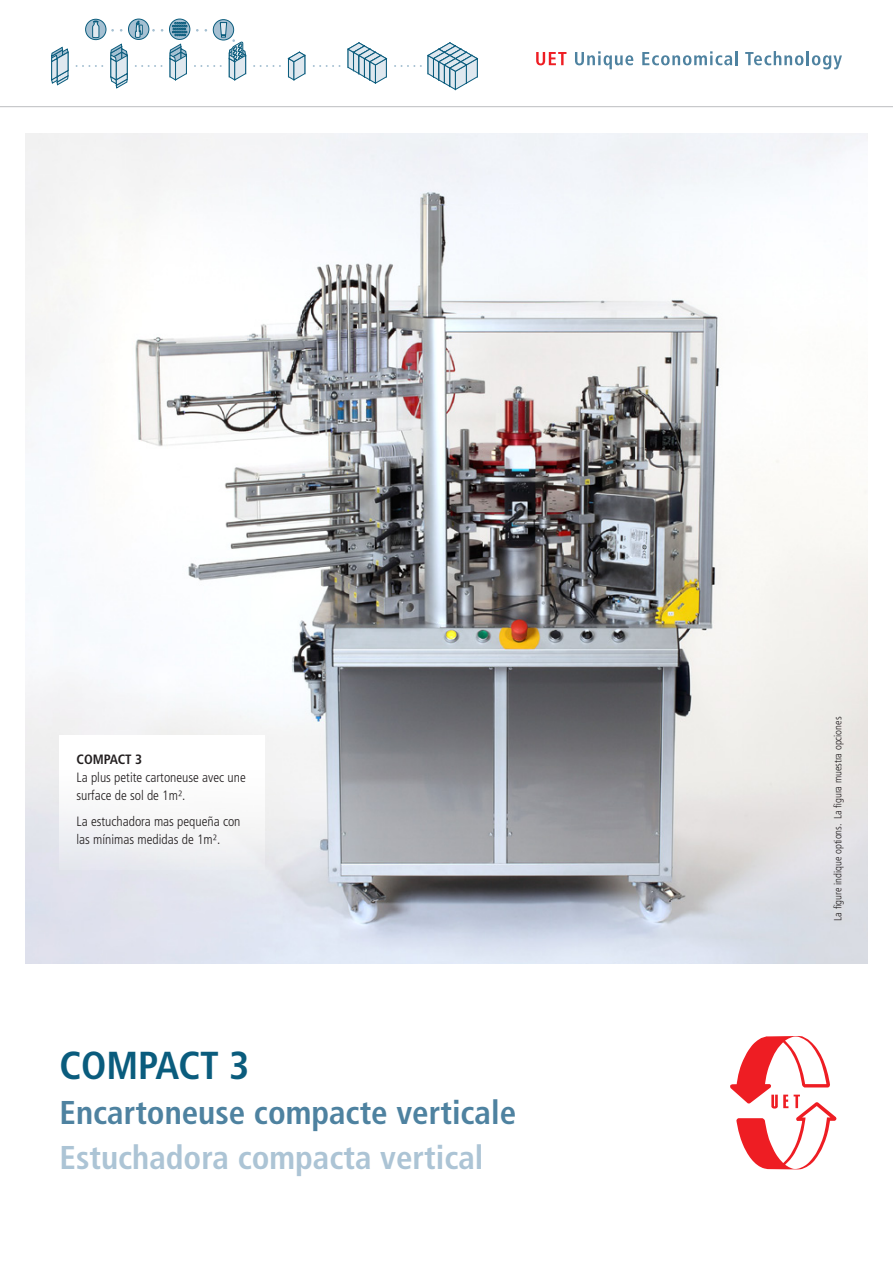
<style>
.page{position:relative;width:893px;height:1263px;background:#fff}
.page>*{position:absolute;margin:0;border:0;box-sizing:border-box;transform-origin:0 0}
.t1{font:700 condensed 39px "Frutiger";color:#0a5c7d}
.t2{font:700 condensed 33px "Frutiger";color:#4e82a0}
.t3{font:700 condensed 33px "Frutiger";color:#acc4d5}
.t4{font:300 condensed 13.5px/18px "Frutiger";color:#231f20}
.t5{font:700 condensed 13.5px "Frutiger";color:#231f20}
.t6{font:300 condensed 10.5px "Frutiger";color:#231f20}
</style>
<div class="page">
<img style="left:26px;top:134px;width:841px;height:829px">
<div style="left:60px;top:735px;width:205px;height:135px;background:#fff"></div>
<svg style="left:110px;top:44px;width:18px;height:44px"></svg>
<svg style="left:170px;top:44px;width:17px;height:36px"></svg>
<svg style="left:51px;top:47px;width:17px;height:38px"></svg>
<svg style="left:288px;top:52px;width:17px;height:28px"></svg>
<svg style="left:253px;top:65px;width:28px;height:2px"></svg>
<svg style="left:347px;top:42px;width:40px;height:42px"></svg>
<svg style="left:313px;top:65px;width:27px;height:2px"></svg>
<svg style="left:394px;top:42px;width:84px;height:48px"></svg>
<svg style="left:76px;top:65px;width:27px;height:2px"></svg>
<svg style="left:135px;top:65px;width:27px;height:2px"></svg>
<svg style="left:169px;top:19px;width:21px;height:20px"></svg>
<div style="left:169px;top:19px;width:21px;height:21px;border:1px solid #0a5c7d;border-radius:50%"></div>
<svg style="left:172px;top:22px;width:15px;height:14px"></svg>
<svg style="left:194px;top:19px;width:52px;height:61px"></svg>
<div style="left:128px;top:19px;width:21px;height:20px;background:#a5c0d2;border-radius:50%"></div>
<div style="left:128px;top:19px;width:21px;height:21px;border:1px solid #0a5c7d;border-radius:50%"></div>
<svg style="left:135px;top:21px;width:8px;height:17px"></svg>
<svg style="left:86px;top:19px;width:20px;height:21px"></svg>
<div style="left:85px;top:19px;width:21px;height:21px;border:1px solid #0a5c7d;border-radius:50%"></div>
<svg style="left:92px;top:19px;width:7px;height:19px"></svg>
<hr style="left:0;top:106px;width:893px;height:1px;background:#bcbdc0">
<svg style="left:536px;top:52px;width:30px;height:13px"></svg>
<svg style="left:575px;top:51px;width:58px;height:18px"></svg>
<svg style="left:642px;top:51px;width:90px;height:14px"></svg>
<hr style="left:735px;top:51px;width:3px;height:14px;background:#4e82a0">
<svg style="left:745px;top:51px;width:58px;height:14px"></svg>
<hr style="left:806px;top:51px;width:3px;height:14px;background:#4e82a0">
<svg style="left:812px;top:55px;width:30px;height:14px"></svg>
<svg style="left:730px;top:1036px;width:107px;height:133px"></svg>
<p class="t5" style="left:77px;top:751px;width:67px">COMPACT 3</p>
<p class="t4" style="left:77px;top:768px;width:171px">La plus petite cartoneuse avec une surface de sol de 1m².</p>
<p class="t4" style="left:77px;top:813px;width:165px">La estuchadora mas pequeña con las mínimas medidas de 1m².</p>
<p class="t1" style="left:60px;top:1043px;width:191px">COMPACT 3</p>
<p class="t2" style="left:60px;top:1093px;width:458px">Encartoneuse compacte verticale</p>
<p class="t3" style="left:60px;top:1138px;width:425px">Estuchadora compacta vertical</p>
<p class="t6" style="left:832px;top:921px;width:205px;rotate:-90deg">La figure indique options. La figura muestra opciones</p>
</div>
